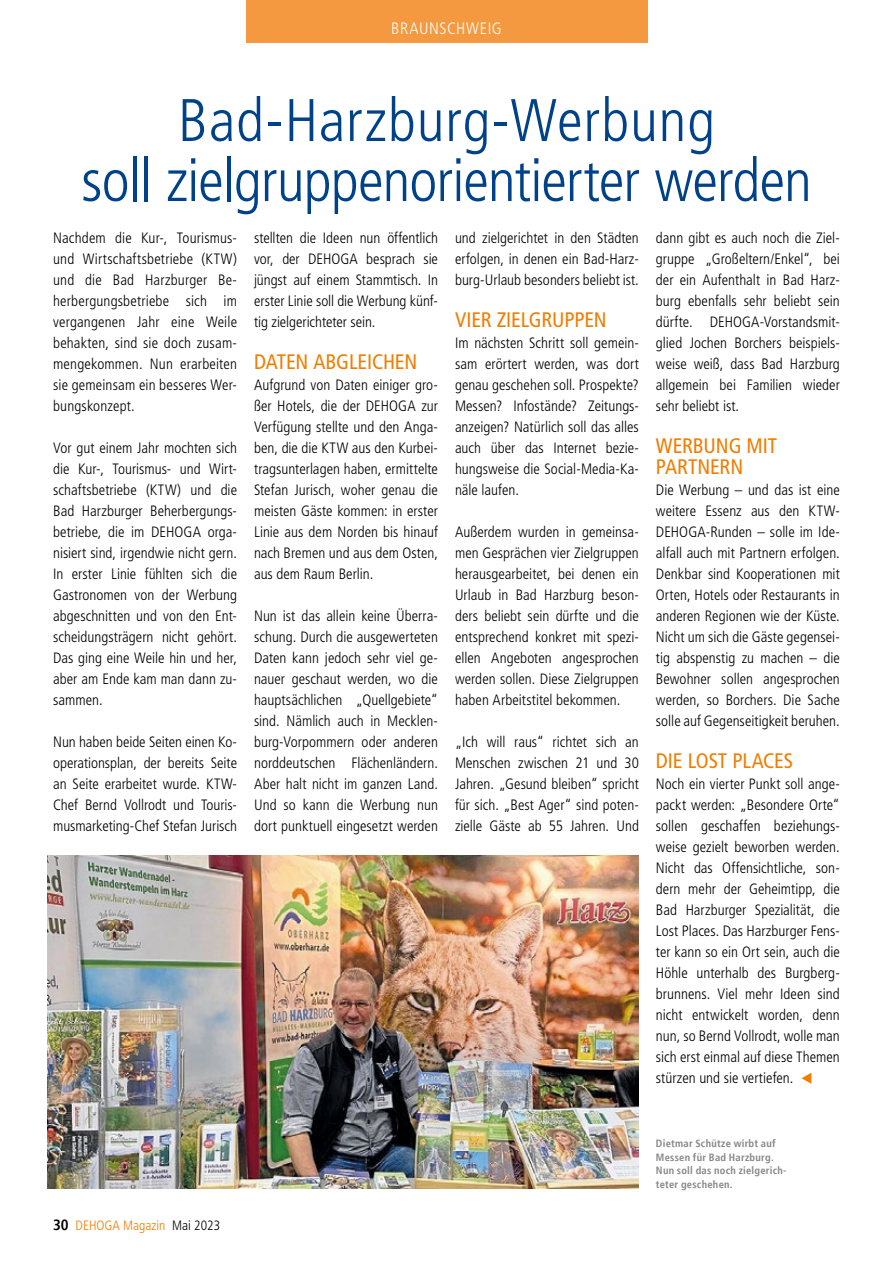
<style>
.page{position:relative;width:893px;height:1263px;background:#fff}
.page>*{position:absolute;margin:0;border:0;box-sizing:border-box;transform-origin:0 0}
.t1{font:300 condensed 60px/60px "Frutiger";letter-spacing:-.015em;color:#004289;text-align:center}
.t2{font:condensed 21px/21px "Frutiger LT";letter-spacing:-.005em;color:#ef7d00}
.t3{font:300 condensed 16.5px "Frutiger";letter-spacing:.035em;color:#fff}
.t4{font:300 condensed 15px/21px "Frutiger";color:#000;text-align:justify}
.t5{font:300 condensed 13.5px "Frutiger";color:#ef7d00}
.t6{font:700 condensed 10.5px/13.5px "Frutiger";letter-spacing:.025em;color:#878787}
.s1{color:#ef7d00}
.s2{font-weight:700;font-size:15px;color:#000}
.s3{color:#000}
</style>
<div class="page">
<div style="left:246px;top:0;width:401px;height:43px;background:#f4993f"></div>
<img style="left:48px;top:856px;width:591px;height:332px">
<p class="t3" style="left:391px;top:19px;width:112px">BRAUNSCHWEIG</p>
<h1 class="t1" style="left:81px;top:91px;width:732px">Bad-Harzburg-Werbung<br>soll zielgruppenorientierter werden</h1>
<p class="t4" style="left:53px;top:228px;width:185px">Nachdem die Kur-, Tourismus&shy;und Wirtschaftsbetriebe (KTW) und die Bad Harzburger Be&shy;herbergungsbetriebe sich im vergangenen Jahr eine Weile behakten, sind sie doch zusam&shy;mengekommen. Nun erarbeiten sie gemeinsam ein besseres Wer&shy;bungskonzept.</p>
<p class="t4" style="left:53px;top:438px;width:185px">Vor gut einem Jahr mochten sich die Kur-, Tourismus- und Wirt&shy;schaftsbetriebe (KTW) und die Bad Harzburger Beherbergungs&shy;betriebe, die im DEHOGA orga&shy;nisiert sind, irgendwie nicht gern.<br>In erster Linie fühlten sich die Gastronomen von der Werbung abgeschnitten und von den Ent&shy;scheidungsträgern nicht gehört.<br>Das ging eine Weile hin und her, aber am Ende kam man dann zu&shy;sammen.</p>
<p class="t4" style="left:53px;top:732px;width:185px">Nun haben beide Seiten einen Ko&shy;operationsplan, der bereits Seite an Seite erarbeitet wurde. KTW-Chef Bernd Vollrodt und Touris&shy;musmarketing-Chef Stefan Jurisch</p>
<p class="t4" style="left:254px;top:228px;width:185px">stellten die Ideen nun öffentlich vor, der DEHOGA besprach sie jüngst auf einem Stammtisch. In erster Linie soll die Werbung künf&shy;tig zielgerichteter sein.</p>
<h2 class="t2" style="left:254px;top:351px;width:165px">DATEN ABGLEICHEN</h2>
<p class="t4" style="left:254px;top:375px;width:185px">Aufgrund von Daten einiger gro&shy;ßer Hotels, die der DEHOGA zur Verfügung stellte und den Anga&shy;ben, die die KTW aus den Kurbei&shy;tragsunterlagen haben, ermittelte Stefan Jurisch, woher genau die meisten Gäste kommen: in erster Linie aus dem Norden bis hinauf nach Bremen und aus dem Osten, aus dem Raum Berlin.</p>
<p class="t4" style="left:254px;top:606px;width:185px">Nun ist das allein keine Überra&shy;schung. Durch die ausgewerteten Daten kann jedoch sehr viel ge&shy;nauer geschaut werden, wo die hauptsächlichen „Quellgebiete“ sind. Nämlich auch in Mecklen&shy;burg-Vorpommern oder anderen norddeutschen Flächenländern.<br>Aber halt nicht im ganzen Land.<br>Und so kann die Werbung nun dort punktuell eingesetzt werden</p>
<p class="t4" style="left:455px;top:228px;width:185px">und zielgerichtet in den Städten erfolgen, in denen ein Bad-Harz&shy;burg-Urlaub besonders beliebt ist.</p>
<h2 class="t2" style="left:455px;top:309px;width:153px">VIER ZIELGRUPPEN</h2>
<p class="t4" style="left:455px;top:333px;width:185px">Im nächsten Schritt soll gemein&shy;sam erörtert werden, was dort genau geschehen soll. Prospekte?<br>Messen? Infostände? Zeitungs&shy;anzeigen? Natürlich soll das alles auch über das Internet bezie&shy;hungsweise die Social-Media-Ka&shy;näle laufen.</p>
<p class="t4" style="left:455px;top:522px;width:185px">Außerdem wurden in gemeinsa&shy;men Gesprächen vier Zielgruppen herausgearbeitet, bei denen ein Urlaub in Bad Harzburg beson&shy;ders beliebt sein dürfte und die entsprechend konkret mit spezi&shy;ellen Angeboten angesprochen werden sollen. Diese Zielgruppen haben Arbeitstitel bekommen.</p>
<p class="t4" style="left:455px;top:732px;width:185px">„Ich will raus“ richtet sich an Menschen zwischen 21 und 30<br>Jahren. „Gesund bleiben“ spricht für sich. „Best Ager“ sind poten&shy;zielle Gäste ab 55 Jahren. Und</p>
<p class="t4" style="left:656px;top:228px;width:185px">dann gibt es auch noch die Ziel&shy;gruppe „Großeltern/Enkel“, bei der ein Aufenthalt in Bad Harz&shy;burg ebenfalls sehr beliebt sein dürfte. DEHOGA-Vorstandsmit&shy;glied Jochen Borchers beispiels&shy;weise weiß, dass Bad Harzburg allgemein bei Familien wieder sehr beliebt ist.</p>
<h2 class="t2" style="left:656px;top:435px;width:123px">WERBUNG MIT<br>PARTNERN</h2>
<p class="t4" style="left:656px;top:480px;width:185px">Die Werbung – und das ist eine weitere Essenz aus den KTW-DEHOGA-Runden – solle im Ide&shy;alfall auch mit Partnern erfolgen.<br>Denkbar sind Kooperationen mit Orten, Hotels oder Restaurants in anderen Regionen wie der Küste.<br>Nicht um sich die Gäste gegensei&shy;tig abspenstig zu machen – die Bewohner sollen angesprochen werden, so Borchers. Die Sache solle auf Gegenseitigkeit beruhen.</p>
<h2 class="t2" style="left:656px;top:750px;width:139px">DIE LOST PLACES</h2>
<p class="t4" style="left:656px;top:774px;width:185px">Noch ein vierter Punkt soll ange&shy;packt werden: „Besondere Orte“ sollen geschaffen beziehungs&shy;weise gezielt beworben werden.<br>Nicht das Offensichtliche, son&shy;dern mehr der Geheimtipp, die Bad Harzburger Spezialität, die Lost Places. Das Harzburger Fens&shy;ter kann so ein Ort sein, auch die Höhle unterhalb des Burgberg&shy;brunnens. Viel mehr Ideen sind nicht entwickelt worden, denn nun, so Bernd Vollrodt, wolle man sich erst einmal auf diese Themen stürzen und sie vertiefen. <span class="s1">▼</span></p>
<p class="t5" style="left:53px;top:1218px;width:169px"><span class="s2">30</span> DEHOGA Magazin <span class="s3">Mai 2023</span></p>
<p class="t6" style="left:656px;top:1137px;width:132px">Dietmar Schütze wirbt auf<br>Messen für Bad Harzburg.<br>Nun soll das noch zielgerich&shy;teter geschehen.</p>
</div>
